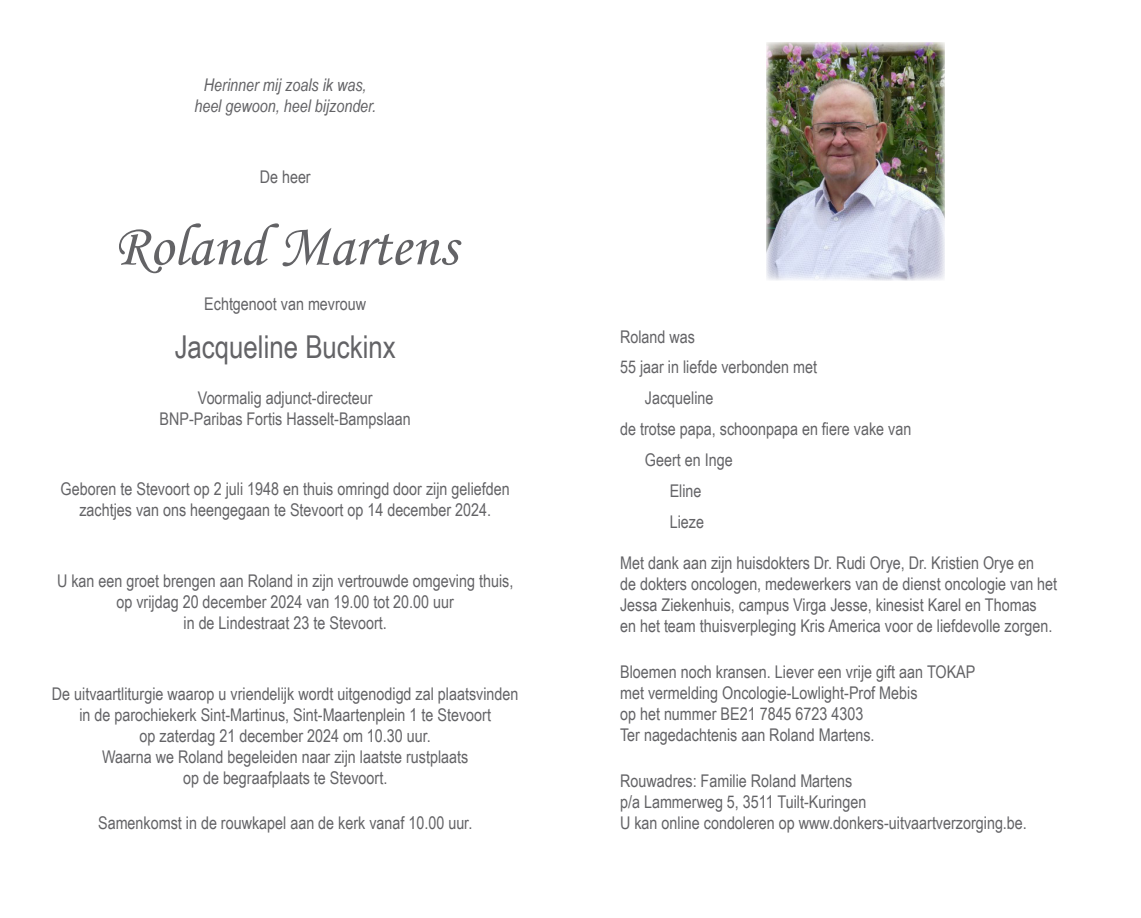
<style>
.page{position:relative;width:1141px;height:918px;background:#fff}
.page>*{position:absolute;margin:0;border:0;box-sizing:border-box;transform-origin:0 0}
.t1{font:59.5px "Monotype Corsiva";color:#636366}
.t2{font:31.5px "Arial Narrow";color:#636366}
.t3{font:17.5px/21px "Arial Narrow";color:#636366;text-align:center}
.t4{font:italic 17.5px/21px "Arial Narrow";color:#636366;text-align:center}
</style>
<div class="page">
<img style="left:766px;top:42px;width:179px;height:238px">
<p class="t4" style="left:194px;top:74px;width:183px">Herinner mij zoals ik was, heel gewoon, heel bijzonder.</p>
<p class="t3" style="left:260px;top:166px;width:53px">De heer</p>
<p class="t1" style="left:113px;top:210px;width:345px">Roland Martens</p>
<p class="t3" style="left:204px;top:293px;width:163px">Echtgenoot van mevrouw</p>
<p class="t2" style="left:175px;top:324px;width:223px">Jacqueline Buckinx</p>
<p class="t3" style="left:160px;top:386px;width:253px">Voormalig adjunct-directeur<br>BNP-Paribas Fortis Hasselt-Bampslaan</p>
<p class="t3" style="left:61px;top:478px;width:451px">Geboren te Stevoort op 2 juli 1948 en thuis omringd door zijn geliefden zachtjes van ons heengegaan te Stevoort op 14 december 2024.</p>
<p class="t3" style="left:57px;top:569px;width:458px">U kan een groet brengen aan Roland in zijn vertrouwde omgeving thuis, op vrijdag 20 december 2024 van 19.00 tot 20.00 uur<br>in de Lindestraat 23 te Stevoort.</p>
<p class="t3" style="left:52px;top:682px;width:468px">De uitvaartliturgie waarop u vriendelijk wordt uitgenodigd zal plaatsvinden in de parochiekerk Sint-Martinus, Sint-Maartenplein 1 te Stevoort<br>op zaterdag 21 december 2024 om 10.30 uur.<br>Waarna we Roland begeleiden naar zijn laatste rustplaats<br>op de begraafplaats te Stevoort.</p>
<p class="t3" style="left:98px;top:812px;width:376px">Samenkomst in de rouwkapel aan de kerk vanaf 10.00 uur.</p>
<p class="t3" style="left:620px;top:325px;width:76px">Roland was</p>
<p class="t3" style="left:620px;top:356px;width:199px">55 jaar in liefde verbonden met</p>
<p class="t3" style="left:645px;top:387px;width:70px">Jacqueline</p>
<p class="t3" style="left:620px;top:418px;width:293px">de trotse papa, schoonpapa en fiere vake van</p>
<p class="t3" style="left:645px;top:449px;width:89px">Geert en Inge</p>
<p class="t3" style="left:670px;top:480px;width:33px">Eline</p>
<p class="t3" style="left:670px;top:511px;width:36px">Lieze</p>
<p class="t3" style="left:620px;top:552px;width:439px;text-align:left">Met dank aan zijn huisdokters Dr. Rudi Orye, Dr. Kristien Orye en<br>de dokters oncologen, medewerkers van de dienst oncologie van het Jessa Ziekenhuis, campus Virga Jesse, kinesist Karel en Thomas<br>en het team thuisverpleging Kris America voor de liefdevolle zorgen.</p>
<p class="t3" style="left:620px;top:660px;width:357px;text-align:left">Bloemen noch kransen. Liever een vrije gift aan TOKAP met vermelding Oncologie-Lowlight-Prof Mebis<br>op het nummer BE21 7845 6723 4303<br>Ter nagedachtenis aan Roland Martens.</p>
<p class="t3" style="left:620px;top:769px;width:248px;text-align:left">Rouwadres: Familie Roland Martens p/a Lammerweg 5, 3511 Tuilt-Kuringen</p>
<p class="t3" style="left:620px;top:811px;width:408px">U kan online condoleren op www.donkers-uitvaartverzorging.be.</p>
</div>
